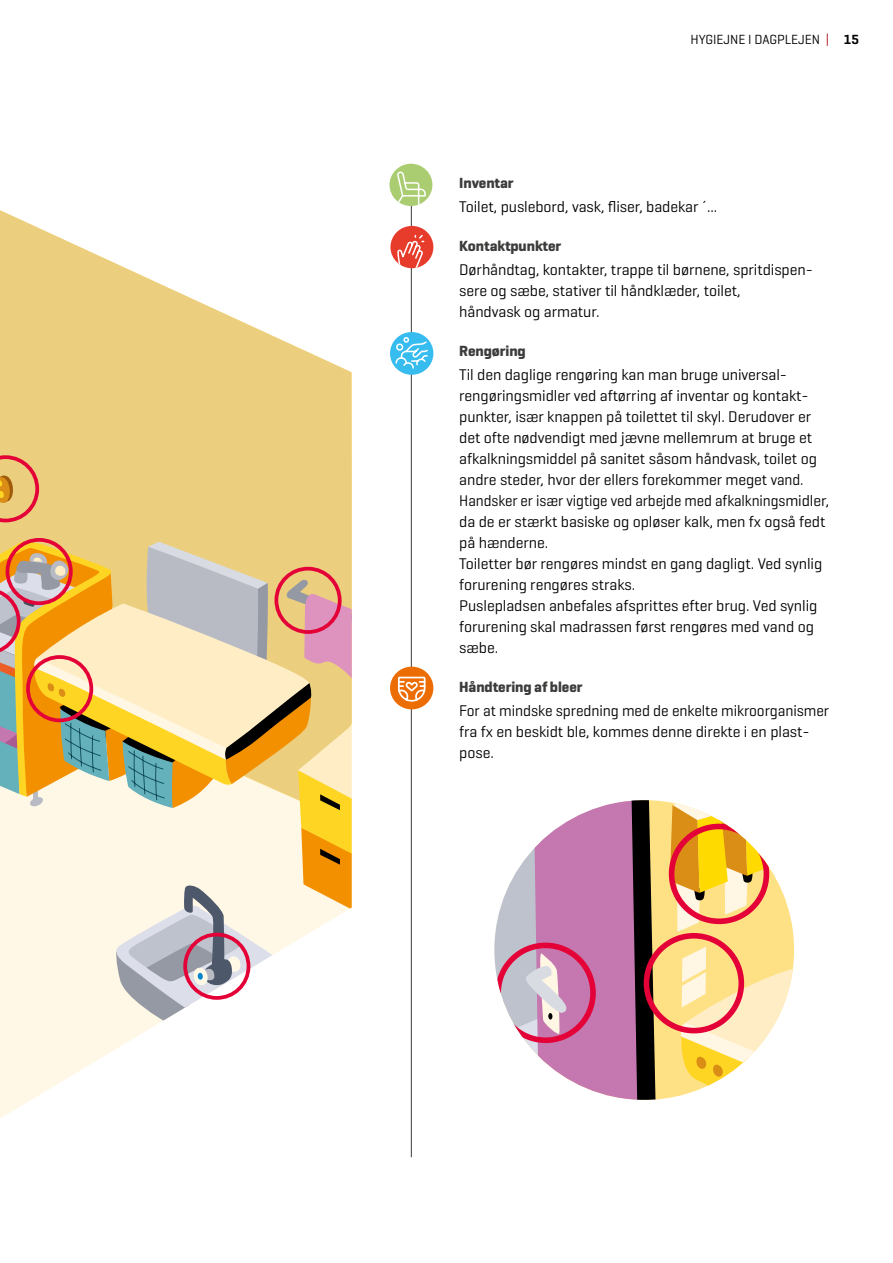
<style>
.page{position:relative;width:893px;height:1263px;background:#fff}
.page>*{position:absolute;margin:0;border:0;box-sizing:border-box;transform-origin:0 0}
.t1{font:15.75px/21px "Geogrotesque";letter-spacing:-.005em;color:#000}
.t2{font:700 15px "Geogrotesque";letter-spacing:-.005em;color:#3c3c3b}
.t3{font:13.5px "Geogrotesque";letter-spacing:-.005em;color:#000}
.s1{color:#ae1122}
.s2{font-weight:600}
</style>
<div class="page">
<hr style="left:411px;top:181px;width:1px;height:976px;background:#3c3c3b">
<div style="left:389px;top:164px;width:43px;height:42px;background:#aacd71;border-radius:50%"></div>
<svg style="left:395px;top:164px;width:32px;height:42px"></svg>
<div style="left:390px;top:332px;width:43px;height:43px;background:#36bcee;border-radius:50%"></div>
<svg style="left:394px;top:336px;width:35px;height:34px"></svg>
<div style="left:390px;top:667px;width:43px;height:42px;background:#ed6d05;border-radius:50%"></div>
<svg style="left:397px;top:676px;width:29px;height:26px"></svg>
<div style="left:390px;top:226px;width:43px;height:42px;background:#e73b2b;border-radius:50%"></div>
<svg style="left:397px;top:234px;width:28px;height:34px"></svg>
<svg style="left:0;top:1021px;width:162px;height:97px;fill:#fff8e6"></svg>
<svg style="left:0;top:210px;width:352px;height:329px;fill:#ebcf7e"></svg>
<svg style="left:0;top:539px;width:352px;height:482px"></svg>
<div style="left:5px;top:538px;width:68px;height:67px;border:4px solid #e40137;border-radius:50%"></div>
<svg style="left:0;top:447px;width:39px;height:76px"></svg>
<div style="left:26px;top:655px;width:67px;height:67px;border:4px solid #e40137;border-radius:50%"></div>
<div style="left:274px;top:566px;width:68px;height:68px;border:4px solid #e40137;border-radius:50%"></div>
<div style="left:183px;top:932px;width:68px;height:68px;border:4px solid #e40137;border-radius:50%"></div>
<svg style="left:494px;top:800px;width:300px;height:300px"></svg>
<div style="left:495px;top:942px;width:101px;height:101px;border:6px solid #e40137;border-radius:50%"></div>
<div style="left:668px;top:823px;width:102px;height:101px;border:6px solid #e40137;border-radius:50%"></div>
<div style="left:643px;top:932px;width:101px;height:102px;border:6px solid #e40137;border-radius:50%"></div>
<p class="t3" style="left:691px;top:31px;width:170px">HYGIEJNE I DAGPLEJEN <span class="s1">|</span> <span class="s2">15</span></p>
<p class="t2" style="left:459px;top:174px;width:56px">Inventar</p>
<p class="t1" style="left:459px;top:196px;width:260px">Toilet, puslebord, vask, fliser, badekar ´...</p>
<p class="t2" style="left:459px;top:237px;width:104px">Kontaktpunkter</p>
<p class="t1" style="left:459px;top:259px;width:355px">Dørhåndtag, kontakter, trappe til børnene, spritdispen&shy;sere og sæbe, stativer til håndklæder, toilet,<br>håndvask og armatur.</p>
<p class="t2" style="left:459px;top:342px;width:68px">Rengøring</p>
<p class="t1" style="left:459px;top:364px;width:371px">Til den daglige rengøring kan man bruge universal&shy;rengøringsmidler ved aftørring af inventar og kontakt&shy;punkter, især knappen på toilettet til skyl. Derudover er det ofte nødvendigt med jævne mellemrum at bruge et afkalkningsmiddel på sanitet såsom håndvask, toilet og andre steder, hvor der ellers forekommer meget vand.<br>Handsker er især vigtige ved arbejde med afkalkningsmidler, da de er stærkt basiske og opløser kalk, men fx også fedt på hænderne.<br>Toiletter bør rengøres mindst en gang dagligt. Ved synlig forurening rengøres straks.<br>Puslepladsen anbefales afsprittes efter brug. Ved synlig forurening skal madrassen først rengøres med vand og sæbe.</p>
<p class="t2" style="left:459px;top:678px;width:125px">Håndtering af bleer</p>
<p class="t1" style="left:459px;top:700px;width:371px">For at mindske spredning med de enkelte mikroorganismer fra fx en beskidt ble, kommes denne direkte i en plast&shy;pose.</p>
</div>
